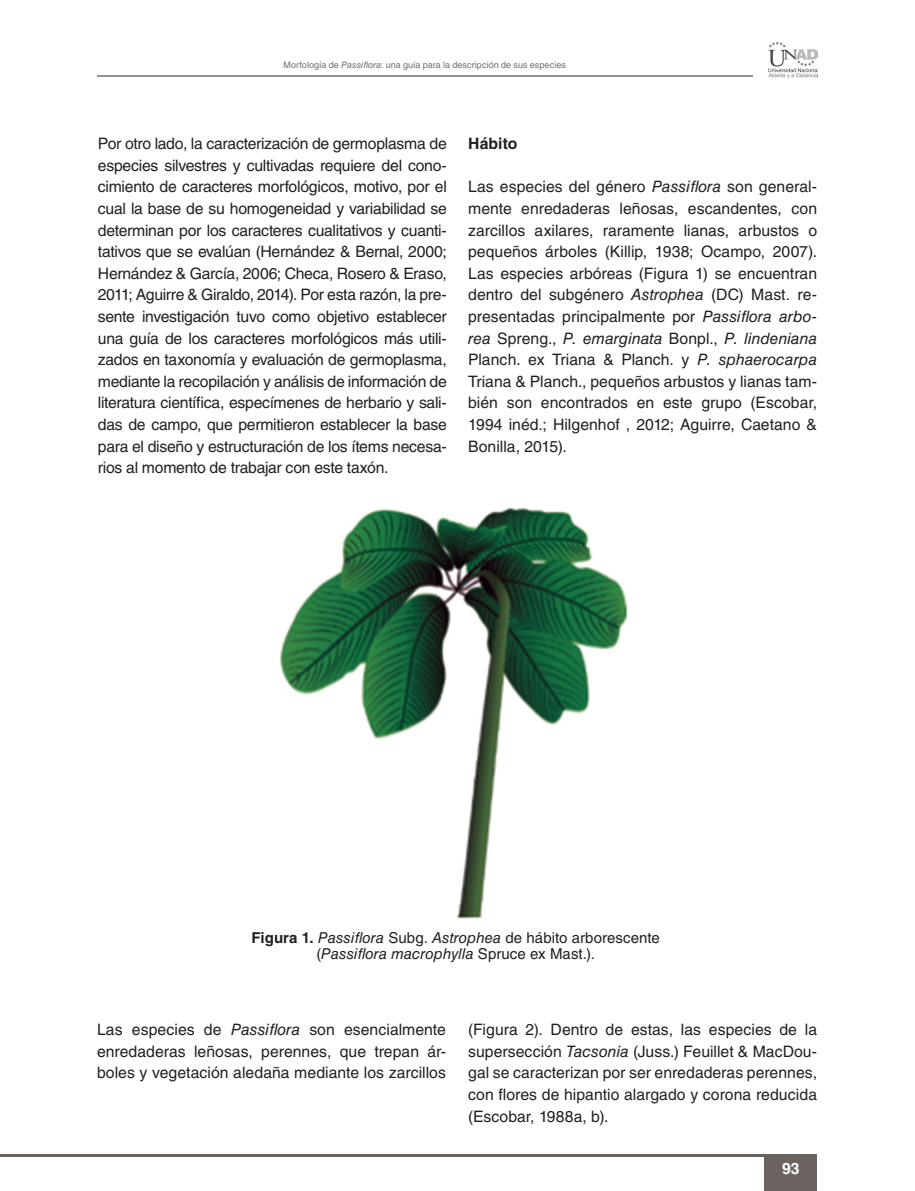
<style>
.page{position:relative;width:915px;height:1191px;background:#fff}
.page>*{position:absolute;margin:0;border:0;box-sizing:border-box;transform-origin:0 0}
.t1{font:15.75px/21.6px "Helvetica LT Std";color:#231f20;text-align:justify}
.t2{font:700 15.75px "Helvetica LT Std";letter-spacing:.005em;color:#231f20}
.t3{font:700 15.75px "Helvetica LT Std";color:#fff}
.t4{font:15px/16.2px "Helvetica LT Std";letter-spacing:.005em;color:#231f20;text-align:center}
.t5{font:9px "Helvetica LT Std";letter-spacing:.01em;color:#6c6d70}
.s1{font-style:italic}
.s2{font-weight:700}
</style>
<div class="page">
<hr style="left:97px;top:76px;width:655px;height:1px;background:#999190">
<img style="left:768px;top:42px;width:48px;height:36px">
<img style="left:280px;top:507px;width:348px;height:411px">
<div style="left:764px;top:1154px;width:52px;height:37px;background:#6b6360"></div>
<hr style="left:0;top:1154px;width:814px;height:2px;background:#6b6360">
<p class="t5" style="left:283px;top:60px;width:284px">Morfología de <span class="s1">Passiflora</span>: una guía para la descripción de sus especies</p>
<p class="t1" style="left:98px;top:133px;width:350px">Por otro lado, la caracterización de germoplasma de especies silvestres y cultivadas requiere del cono&shy;cimiento de caracteres morfológicos, motivo, por el cual la base de su homogeneidad y variabilidad se determinan por los caracteres cualitativos y cuanti&shy;tativos que se evalúan (Hernández &amp; Bernal, 2000; Hernández &amp; García, 2006; Checa, Rosero &amp; Eraso, 2011; Aguirre &amp; Giraldo, 2014). Por esta razón, la pre&shy;sente investigación tuvo como objetivo establecer una guía de los caracteres morfológicos más utili&shy;zados en taxonomía y evaluación de germoplasma, mediante la recopilación y análisis de información de literatura científica, especímenes de herbario y sali&shy;das de campo, que permitieron establecer la base para el diseño y estructuración de los ítems necesa&shy;rios al momento de trabajar con este taxón.</p>
<p class="t2" style="left:468px;top:134px;width:51px">Hábito</p>
<p class="t1" style="left:468px;top:176px;width:350px">Las especies del género <span class="s1">Passiflora</span> son general&shy;mente enredaderas leñosas, escandentes, con zarcillos axilares, raramente lianas, arbustos o pequeños árboles (Killip, 1938; Ocampo, 2007).<br>Las especies arbóreas (Figura 1) se encuentran dentro del subgénero <span class="s1">Astrophea</span> (DC) Mast. re&shy;presentadas principalmente por <span class="s1">Passiflora arbo&shy;rea</span> Spreng., <span class="s1">P. emarginata</span> Bonpl., <span class="s1">P. lindeniana </span>Planch. ex Triana &amp; Planch. y <span class="s1">P. sphaerocarpa </span>Triana &amp; Planch., pequeños arbustos y lianas tam&shy;bién son encontrados en este grupo (Escobar, 1994 inéd.; Hilgenhof , 2012; Aguirre, Caetano &amp; Bonilla, 2015).</p>
<p class="t4" style="left:251px;top:929px;width:410px"><span class="s2">Figura 1.</span> <span class="s1">Passiflora</span> Subg. <span class="s1">Astrophea</span> de hábito arborescente (<span class="s1">Passiflora macrophylla</span> Spruce ex Mast.).</p>
<p class="t1" style="left:97px;top:1018px;width:350px">Las especies de <span class="s1">Passiflora</span> son esencialmente enredaderas leñosas, perennes, que trepan ár&shy;boles y vegetación aledaña mediante los zarcillos</p>
<p class="t1" style="left:468px;top:1018px;width:350px">(Figura 2). Dentro de estas, las especies de la supersección <span class="s1">Tacsonia</span> (Juss.) Feuillet &amp; MacDou&shy;gal se caracterizan por ser enredaderas perennes, con flores de hipantio alargado y corona reducida (Escobar, 1988a, b).</p>
<p class="t3" style="left:781px;top:1158px;width:19px">93</p>
</div>
